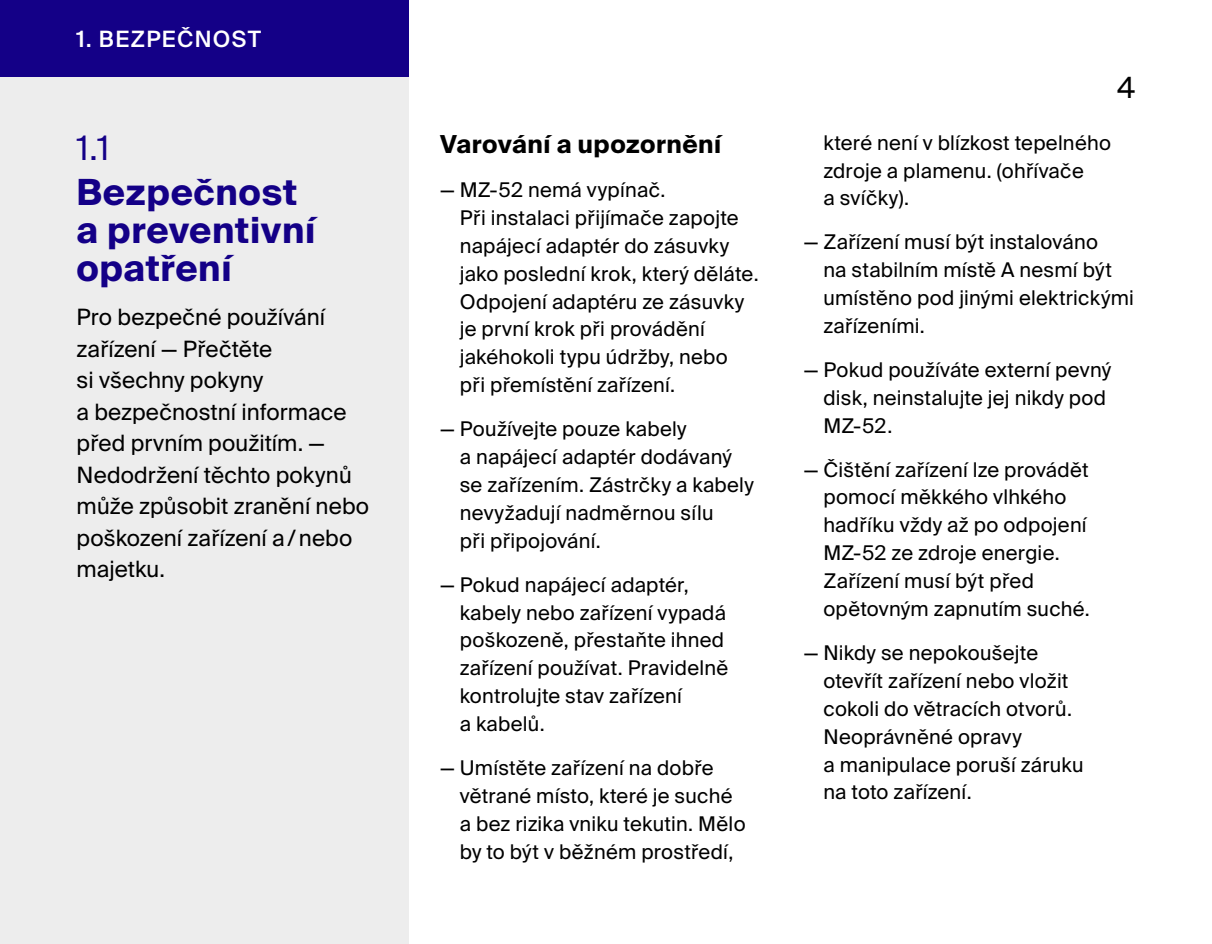
<style>
.page{position:relative;width:1212px;height:944px;background:#fff}
.page>*{position:absolute;margin:0;border:0;box-sizing:border-box;transform-origin:0 0}
.t1{font:700 36px/38.2px "Suisse Intl";letter-spacing:.015em;color:#140087}
.t2{font:33.75px "Suisse Intl";color:#140087}
.t3{font:29.25px "Suisse Intl";color:#000}
.t4{font:700 24.75px "Suisse Intl";letter-spacing:.02em;color:#000}
.t5{font:22.5px/31.5px "Suisse Intl";letter-spacing:.005em;color:#000}
.t6{font:500 22.5px "Suisse Intl";letter-spacing:.06em;color:#fff}
.t7{font:20.25px/27.9px "Suisse Intl";letter-spacing:.015em;color:#000}
</style>
<div class="page">
<div style="left:0;top:0;width:408px;height:944px;background:#ededed"></div>
<div style="left:0;top:0;width:408px;height:77px;background:#140087"></div>
<p class="t6" style="left:77px;top:26px;width:186px">1. BEZPEČNOST</p>
<h2 class="t2" style="left:77px;top:129px;width:35px">1.1</h2>
<h1 class="t1" style="left:77px;top:173px;width:240px">Bezpečnost a preventivní opatření</h1>
<p class="t5" style="left:77px;top:302px;width:294px">Pro bezpečné používání zařízení — Přečtěte<br>si všechny pokyny<br>a bezpečnostní informace před prvním použitím. —<br>Nedodržení těchto pokynů může způsobit zranění nebo poškození zařízení a/nebo majetku.</p>
<p class="t4" style="left:440px;top:130px;width:283px">Varování a upozornění</p>
<p class="t7" style="left:460px;top:176px;width:300px;text-indent:-20px">— MZ-52 nemá vypínač.<br>Při instalaci přijímače zapojte napájecí adaptér do zásuvky jako poslední krok, který děláte.<br>Odpojení adaptéru ze zásuvky je první krok při provádění jakéhokoli typu údržby, nebo<br>při přemístění zařízení.</p>
<p class="t7" style="left:460px;top:415px;width:295px;text-indent:-20px">— Používejte pouze kabely<br>a napájecí adaptér dodávaný se zařízením. Zástrčky a kabely nevyžadují nadměrnou sílu<br>při připojování.</p>
<p class="t7" style="left:460px;top:571px;width:270px;text-indent:-20px">— Pokud napájecí adaptér, kabely nebo zařízení vypadá poškozeně, přestaňte ihned zařízení používat. Pravidelně kontrolujte stav zařízení<br>a kabelů.</p>
<p class="t7" style="left:460px;top:754px;width:287px;text-indent:-20px">— Umístěte zařízení na dobře větrané místo, které je suché a bez rizika vniku tekutin. Mělo by to být v běžném prostředí,</p>
<h3 class="t3" style="left:1117px;top:71px;width:20px">4</h3>
<p class="t7" style="left:823px;top:129px;width:289px">které není v blízkost tepelného zdroje a plamenu. (ohřívače<br>a svíčky).</p>
<p class="t7" style="left:823px;top:228px;width:312px;text-indent:-20px">— Zařízení musí být instalováno<br>na stabilním místě A nesmí být umístěno pod jinými elektrickými zařízeními.</p>
<p class="t7" style="left:823px;top:356px;width:289px;text-indent:-20px">— Pokud používáte externí pevný disk, neinstalujte jej nikdy pod<br>MZ-52.</p>
<p class="t7" style="left:823px;top:456px;width:268px;text-indent:-20px">— Čištění zařízení lze provádět pomocí měkkého vlhkého hadříku vždy až po odpojení<br>MZ-52 ze zdroje energie.<br>Zařízení musí být před opětovným zapnutím suché.</p>
<p class="t7" style="left:823px;top:639px;width:262px;text-indent:-20px">— Nikdy se nepokoušejte otevřít zařízení nebo vložit cokoli do větracích otvorů.<br>Neoprávněné opravy<br>a manipulace poruší záruku na toto zařízení.</p>
</div>
